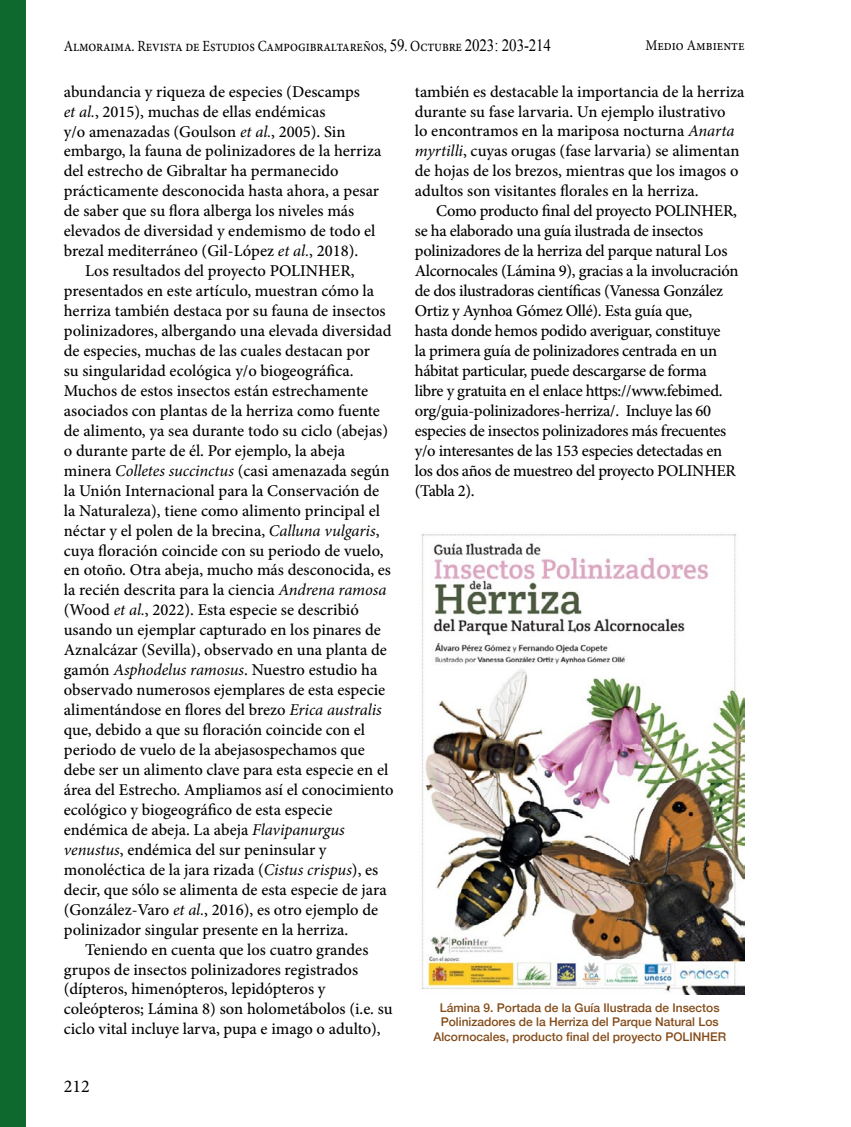
<style>
.page{position:relative;width:851px;height:1127px;background:#fff}
.page>*{position:absolute;margin:0;border:0;box-sizing:border-box;transform-origin:0 0}
.t1{font:18px "Minion Pro";color:#000}
.t2{font:500 16.5px/20px "Minion Pro";color:#000}
.t3{font:500 16.5px/20px "Minion Pro";letter-spacing:-.02em;color:#000}
.t4{font:15.6px "Minion Pro";letter-spacing:-.01em;color:#000;scale:.87 1}
.t5{font:14.85px "Minion Pro";color:#000;scale:.91 1}
.t6{font:500 12px/14.4px "Helvetica Neue";color:#844b18;text-align:center}
.s1{font-family:"Times New Roman";font-size:17.25px}
.s2{font-weight:400;font-style:italic}
</style>
<div class="page">
<div style="left:0;top:0;width:26px;height:1127px;background:#0e692f"></div>
<img style="left:422px;top:534px;width:322px;height:460px">
<p class="t4" style="left:64px;top:35px;width:561px">Almoraima. Revista de Estudios Campogibraltareños, <span class="s1">59</span>. Octubre <span class="s1">2023: 203-214</span></p>
<p class="t5" style="left:645px;top:36px;width:110px">Medio Ambiente</p>
<p class="t2" style="left:64px;top:81px;width:298px">abundancia y riqueza de especies (Descamps</p>
<p class="t2" style="left:64px;top:101px;width:263px"><span class="s2">et al.</span>, 2015), muchas de ellas endémicas</p>
<p class="t2" style="left:64px;top:121px;width:283px">y/o amenazadas (Goulson <span class="s2">et al.</span>, 2005). Sin</p>
<p class="t2" style="left:64px;top:141px;width:319px">embargo, la fauna de polinizadores de la herriza</p>
<p class="t2" style="left:64px;top:161px;width:276px">del estrecho de Gibraltar ha permanecido</p>
<p class="t2" style="left:64px;top:181px;width:317px">prácticamente desconocida hasta ahora, a pesar</p>
<p class="t2" style="left:64px;top:201px;width:292px">de saber que su flora alberga los niveles más</p>
<p class="t2" style="left:64px;top:221px;width:313px">elevados de diversidad y endemismo de todo el</p>
<p class="t2" style="left:64px;top:241px;width:296px">brezal mediterráneo (Gil-López <span class="s2">et al.</span>, 2018).</p>
<p class="t2" style="left:85px;top:261px;width:271px">Los resultados del proyecto POLINHER,</p>
<p class="t2" style="left:64px;top:281px;width:312px">presentados en este artículo, muestran cómo la</p>
<p class="t2" style="left:64px;top:301px;width:323px">herriza también destaca por su fauna de insectos</p>
<p class="t2" style="left:64px;top:321px;width:329px">polinizadores, albergando una elevada diversidad</p>
<p class="t2" style="left:64px;top:341px;width:307px">de especies, muchas de las cuales destacan por</p>
<p class="t2" style="left:64px;top:361px;width:291px">su singularidad ecológica y/o biogeográfica.</p>
<p class="t2" style="left:64px;top:381px;width:306px">Muchos de estos insectos están estrechamente</p>
<p class="t2" style="left:64px;top:401px;width:317px">asociados con plantas de la herriza como fuente</p>
<p class="t2" style="left:64px;top:421px;width:326px">de alimento, ya sea durante todo su ciclo (abejas)</p>
<p class="t2" style="left:64px;top:440px;width:283px">o durante parte de él. Por ejemplo, la abeja</p>
<p class="t2" style="left:64px;top:460px;width:327px">minera <span class="s2">Colletes succinctus</span> (casi amenazada según</p>
<p class="t2" style="left:64px;top:480px;width:317px">la Unión Internacional para la Conservación de</p>
<p class="t2" style="left:64px;top:500px;width:317px">la Naturaleza), tiene como alimento principal el</p>
<p class="t2" style="left:64px;top:520px;width:317px">néctar y el polen de la brecina, <span class="s2">Calluna vulgaris</span>,</p>
<p class="t2" style="left:64px;top:540px;width:321px">cuya floración coincide con su periodo de vuelo,</p>
<p class="t2" style="left:64px;top:560px;width:329px">en otoño. Otra abeja, mucho más desconocida, es</p>
<p class="t2" style="left:64px;top:580px;width:324px">la recién descrita para la ciencia <span class="s2">Andrena ramosa</span></p>
<p class="t2" style="left:64px;top:600px;width:296px">(Wood <span class="s2">et al.</span>, 2022). Esta especie se describió</p>
<p class="t2" style="left:64px;top:620px;width:318px">usando un ejemplar capturado en los pinares de</p>
<p class="t2" style="left:64px;top:640px;width:324px">Aznalcázar (Sevilla), observado en una planta de</p>
<p class="t2" style="left:64px;top:660px;width:315px">gamón <span class="s2">Asphodelus ramosus</span>. Nuestro estudio ha</p>
<p class="t2" style="left:64px;top:680px;width:323px">observado numerosos ejemplares de esta especie</p>
<p class="t2" style="left:64px;top:700px;width:319px">alimentándose en flores del brezo <span class="s2">Erica australis</span></p>
<p class="t2" style="left:64px;top:720px;width:303px">que, debido a que su floración coincide con el</p>
<p class="t2" style="left:64px;top:740px;width:302px">periodo de vuelo de la abejasospechamos que</p>
<p class="t2" style="left:64px;top:760px;width:326px">debe ser un alimento clave para esta especie en el</p>
<p class="t2" style="left:64px;top:780px;width:331px">área del Estrecho. Ampliamos así el conocimiento</p>
<p class="t2" style="left:64px;top:800px;width:270px">ecológico y biogeográfico de esta especie</p>
<p class="t2" style="left:64px;top:819px;width:282px">endémica de abeja. La abeja <span class="s2">Flavipanurgus</span></p>
<p class="t2" style="left:64px;top:839px;width:264px"><span class="s2">venustus</span>, endémica del sur peninsular y</p>
<p class="t2" style="left:64px;top:859px;width:316px">monoléctica de la jara rizada (<span class="s2">Cistus crispus</span>), es</p>
<p class="t2" style="left:64px;top:879px;width:324px">decir, que sólo se alimenta de esta especie de jara</p>
<p class="t2" style="left:64px;top:899px;width:316px">(González-Varo <span class="s2">et al.</span>, 2016), es otro ejemplo de</p>
<p class="t2" style="left:64px;top:919px;width:286px">polinizador singular presente en la herriza.</p>
<p class="t2" style="left:85px;top:939px;width:285px">Teniendo en cuenta que los cuatro grandes</p>
<p class="t2" style="left:64px;top:959px;width:296px">grupos de insectos polinizadores registrados</p>
<p class="t2" style="left:64px;top:979px;width:263px">(dípteros, himenópteros, lepidópteros y</p>
<p class="t2" style="left:64px;top:999px;width:330px">coleópteros; Lámina 8) son holometábolos (i.e. su</p>
<p class="t2" style="left:64px;top:1019px;width:318px">ciclo vital incluye larva, pupa e imago o adulto),</p>
<p class="t2" style="left:415px;top:81px;width:331px">también es destacable la importancia de la herriza durante su fase larvaria. Un ejemplo ilustrativo<br>lo encontramos en la mariposa nocturna <span class="s2">Anarta myrtilli</span>, cuyas orugas (fase larvaria) se alimentan de hojas de los brezos, mientras que los imagos o adultos son visitantes florales en la herriza.</p>
<p class="t3" style="left:415px;top:201px;width:325px;text-indent:21px">Como producto final del proyecto POLINHER, se ha elaborado una guía ilustrada de insectos polinizadores de la herriza del parque natural Los Alcornocales (Lámina 9), gracias a la involucración de dos ilustradoras científicas (Vanessa González Ortiz y Aynhoa Gómez Ollé). Esta guía que,<br>hasta donde hemos podido averiguar, constituye<br>la primera guía de polinizadores centrada en un hábitat particular, puede descargarse de forma libre y gratuita en el enlace https://www.febimed. org/guia-polinizadores-herriza/. Incluye las 60 especies de insectos polinizadores más frecuentes y/o interesantes de las 153 especies detectadas en los dos años de muestreo del proyecto POLINHER (Tabla 2).</p>
<p class="t6" style="left:433px;top:999px;width:294px">Lámina 9. Portada de la Guía Ilustrada de Insectos<br>Polinizadores de la Herriza del Parque Natural Los<br>Alcornocales, producto final del proyecto POLINHER</p>
<p class="t1" style="left:64px;top:1074px;width:27px">212</p>
</div>
